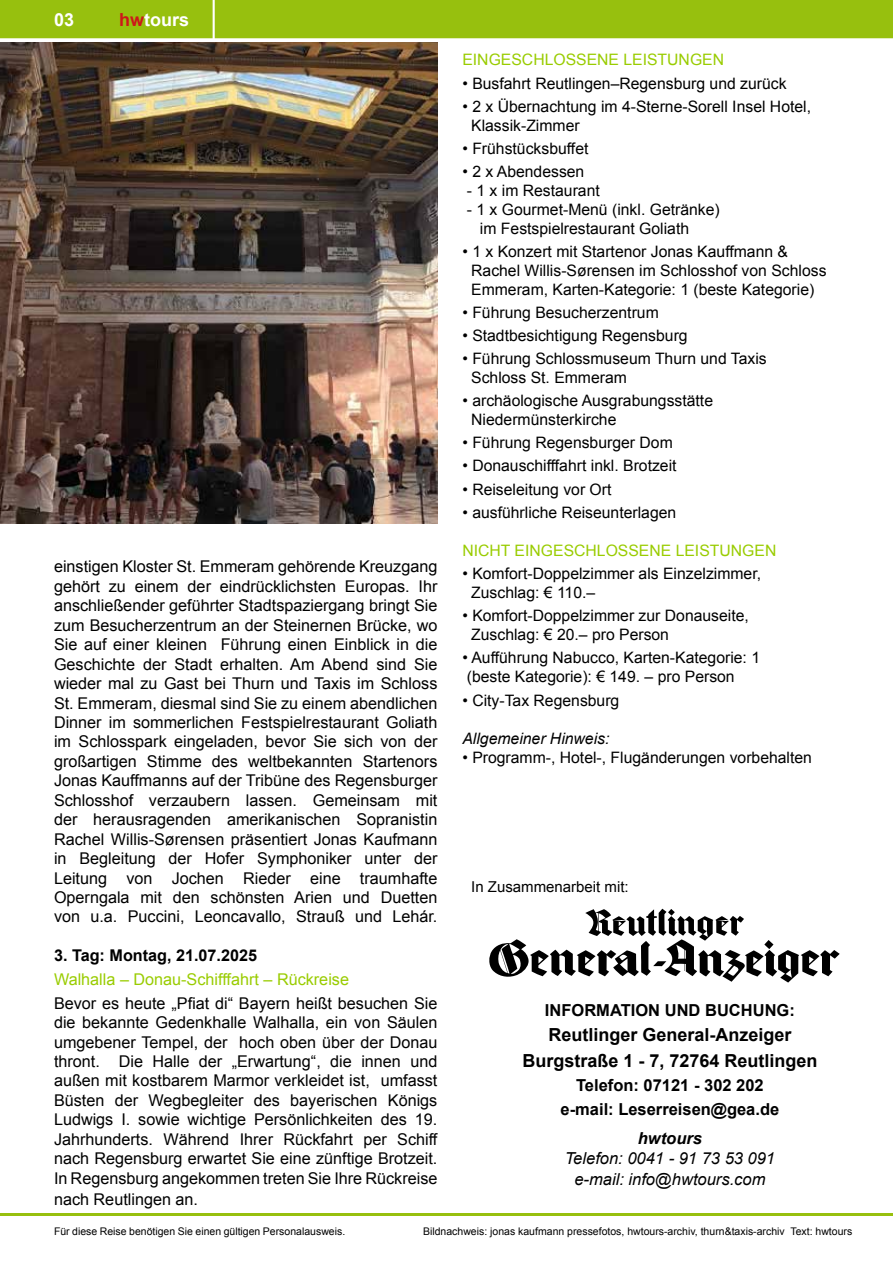
<style>
.page{position:relative;width:893px;height:1263px;background:#fff}
.page>*{position:absolute;margin:0;border:0;box-sizing:border-box;transform-origin:0 0}
.t1{font:700 18px/25.8px "Arial";color:#000;text-align:center}
.t2{font:700 18px "Arial";color:#fff}
.t3{font:700 16.5px/24px "Arial";color:#000;text-align:center}
.t4{font:italic 16.5px/21.6px "Arial";color:#000;text-align:center}
.t5{font:italic 700 16.5px "Arial";color:#000}
.t6{font:16.2px/19.5px "Arial";color:#000;text-align:justify}
.t7{font:16.2px "Arial";color:#9c0}
.t8{font:700 16.2px "Arial";color:#000}
.t9{font:15.75px/18.9px "Arial";color:#000}
.t10{font:15.75px "Arial";color:#9c0}
.t11{font:italic 15.75px "Arial";color:#000}
.t12{font:15px "Arial";color:#000}
.t13{font:10.5px "Arial";color:#000}
.s1{color:#cd1719}
</style>
<div class="page">
<div style="left:0;top:0;width:893px;height:38px;background:#97c00e"></div>
<hr style="left:0;top:1213px;width:893px;height:2px;background:#97c00e">
<img style="left:0;top:43px;width:437px;height:480px">
<svg style="left:489px;top:909px;width:351px;height:74px"></svg>
<p class="t2" style="left:54px;top:8px;width:22px">03</p>
<p class="t2" style="left:119px;top:8px;width:72px"><span class="s1">hw</span>tours</p>
<p class="t10" style="left:462px;top:50px;width:263px">EINGESCHLOSSENE LEISTUNGEN</p>
<p class="t9" style="left:462px;top:74px;width:326px">• Busfahrt Reutlingen–Regensburg und zurück</p>
<p class="t9" style="left:471px;top:97px;width:341px;text-indent:-9px">• 2 x Übernachtung im 4-Sterne-Sorell Insel Hotel,<br>Klassik-Zimmer</p>
<p class="t9" style="left:462px;top:139px;width:128px">• Frühstücksbuffet</p>
<p class="t9" style="left:462px;top:162px;width:123px">• 2 x Abendessen</p>
<p class="t9" style="left:467px;top:181px;width:135px">- 1 x im Restaurant</p>
<p class="t9" style="left:480px;top:200px;width:241px;text-indent:-13px">- 1 x Gourmet-Menü (inkl. Getränke) im Festspielrestaurant Goliath</p>
<p class="t9" style="left:471px;top:242px;width:357px;text-indent:-9px">• 1 x Konzert mit Startenor Jonas Kauffmann &amp;<br>Rachel Willis-Sørensen im Schlosshof von Schloss<br>Emmeram, Karten-Kategorie: 1 (beste Kategorie)</p>
<p class="t9" style="left:462px;top:303px;width:198px">• Führung Besucherzentrum</p>
<p class="t9" style="left:462px;top:326px;width:227px">• Stadtbesichtigung Regensburg</p>
<p class="t9" style="left:471px;top:349px;width:297px;text-indent:-9px">• Führung Schlossmuseum Thurn und Taxis<br>Schloss St. Emmeram</p>
<p class="t9" style="left:471px;top:391px;width:243px;text-indent:-9px">• archäologische Ausgrabungsstätte<br>Niedermünsterkirche</p>
<p class="t9" style="left:462px;top:433px;width:212px">• Führung Regensburger Dom</p>
<p class="t9" style="left:462px;top:457px;width:216px">• Donauschifffahrt inkl. Brotzeit</p>
<p class="t9" style="left:462px;top:480px;width:151px">• Reiseleitung vor Ort</p>
<p class="t9" style="left:462px;top:503px;width:215px">• ausführliche Reiseunterlagen</p>
<p class="t10" style="left:462px;top:540px;width:315px">NICHT EINGESCHLOSSENE LEISTUNGEN</p>
<p class="t9" style="left:471px;top:564px;width:291px;text-indent:-9px">• Komfort-Doppelzimmer als Einzelzimmer,<br>Zuschlag: € 110.–</p>
<p class="t9" style="left:471px;top:606px;width:279px;text-indent:-9px">• Komfort-Doppelzimmer zur Donauseite,<br>Zuschlag: € 20.– pro Person</p>
<p class="t9" style="left:462px;top:648px;width:299px">• Aufführung Nabucco, Karten-Kategorie: 1 (beste Kategorie): € 149. – pro Person</p>
<p class="t9" style="left:462px;top:691px;width:158px">• City-Tax Regensburg</p>
<p class="t11" style="left:462px;top:729px;width:149px">Allgemeiner Hinweis:</p>
<p class="t9" style="left:462px;top:748px;width:351px">• Programm-, Hotel-, Flugänderungen vorbehalten</p>
<p class="t6" style="left:54px;top:557px;width:385px">einstigen Kloster St. Emmeram gehörende Kreuzgang gehört zu einem der eindrücklichsten Europas. Ihr anschließender geführter Stadtspaziergang bringt Sie zum Besucherzentrum an der Steinernen Brücke, wo Sie auf einer kleinen Führung einen Einblick in die Geschichte der Stadt erhalten. Am Abend sind Sie wieder mal zu Gast bei Thurn und Taxis im Schloss St. Emmeram, diesmal sind Sie zu einem abendlichen Dinner im sommerlichen Festspielrestaurant Goliath im Schlosspark eingeladen, bevor Sie sich von der großartigen Stimme des weltbekannten Startenors Jonas Kauffmanns auf der Tribüne des Regensburger Schlosshof verzaubern lassen. Gemeinsam mit der herausragenden amerikanischen Sopranistin Rachel Willis-Sørensen präsentiert Jonas Kaufmann in Begleitung der Hofer Symphoniker unter der Leitung von Jochen Rieder eine traumhafte Operngala mit den schönsten Arien und Duetten von u.a. Puccini, Leoncavallo, Strauß und Lehár.</p>
<p class="t8" style="left:54px;top:945px;width:205px">3. Tag: Montag, 21.07.2025</p>
<p class="t7" style="left:54px;top:969px;width:297px">Walhalla – Donau-Schifffahrt – Rückreise</p>
<p class="t6" style="left:54px;top:993px;width:385px">Bevor es heute „Pfiat di“ Bayern heißt besuchen Sie die bekannte Gedenkhalle Walhalla, ein von Säulen umgebener Tempel, der hoch oben über der Donau thront. Die Halle der „Erwartung“, die innen und außen mit kostbarem Marmor verkleidet ist, umfasst Büsten der Wegbegleiter des bayerischen Königs Ludwigs I. sowie wichtige Persönlichkeiten des 19.<br>Jahrhunderts. Während Ihrer Rückfahrt per Schiff nach Regensburg erwartet Sie eine zünftige Brotzeit.<br>In Regensburg angekommen treten Sie Ihre Rückreise</p>
<p class="t6" style="left:54px;top:1190px;width:146px">nach Reutlingen an.</p>
<p class="t13" style="left:54px;top:1224px;width:293px">Für diese Reise benötigen Sie einen gültigen Personalausweis.</p>
<p class="t12" style="left:471px;top:877px;width:159px">In Zusammenarbeit mit:</p>
<p class="t3" style="left:545px;top:998px;width:251px">INFORMATION UND BUCHUNG:</p>
<p class="t1" style="left:522px;top:1023px;width:297px">Reutlinger General-Anzeiger<br>Burgstraße 1 - 7, 72764 Reutlingen</p>
<p class="t3" style="left:561px;top:1074px;width:220px">Telefon: 07121 - 302 202 e-mail: Leserreisen@gea.de</p>
<p class="t5" style="left:638px;top:1127px;width:66px">hwtours</p>
<p class="t4" style="left:565px;top:1147px;width:212px">Telefon: 0041 - 91 73 53 091 e-mail: info@hwtours.com</p>
<p class="t13" style="left:423px;top:1224px;width:431px">Bildnachweis: jonas kaufmann pressefotos, hwtours-archiv, thurn&amp;taxis-archiv Text: hwtours</p>
</div>
